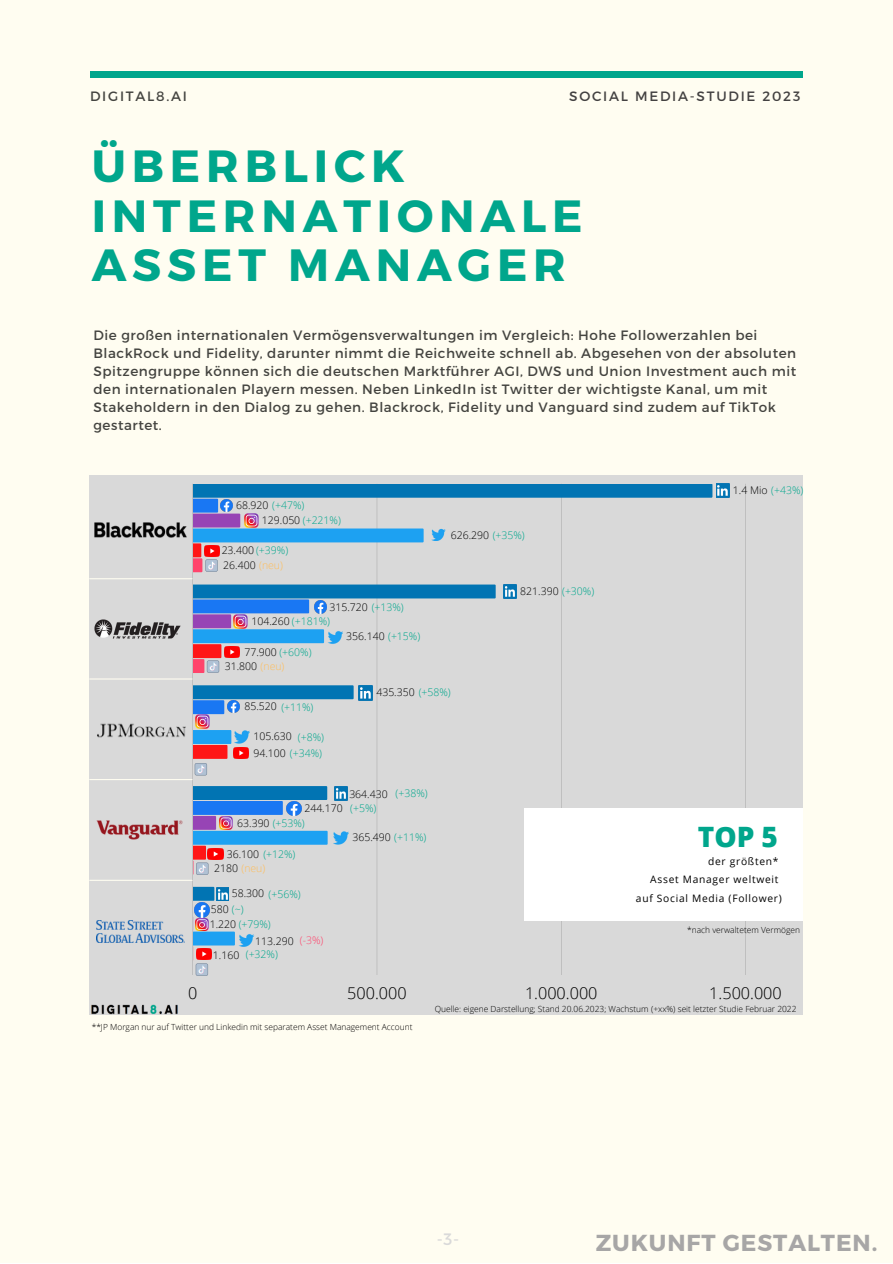
<style>
.page{position:relative;width:893px;height:1264px;background:#fff}
.page>*{position:absolute;margin:0;border:0;box-sizing:border-box;transform-origin:0 0}
.t1{font:700 45.15px/49.5px "Montserrat";letter-spacing:.13em;color:#00a68c}
.t2{font:800 28.05px "Open Sans";color:#00a68c}
.t3{font:700 23.1px "Montserrat";letter-spacing:.04em;color:#a7a6a6}
.t4{font:16.5px "Montserrat";color:#d9d9d9}
.t5{font:300 16.2px "Open Sans";color:#000}
.t6{font:13.5px/18px "Montserrat";letter-spacing:.04em;color:#444440}
.t7{font:13.5px "Montserrat";letter-spacing:.13em;color:#434141}
.t8{font:13.5px "Montserrat";letter-spacing:.13em;color:#444440}
.t9{font:300 10.5px "Open Sans";color:#000}
.t10{font:300 10.5px "Open Sans";color:#00a68c}
.t11{font:300 10.5px "Open Sans";color:#ffbd59}
.t12{font:300 10.5px "Open Sans";color:#ff446c}
.t13{font:10.2px "Open Sans";letter-spacing:.07em;color:#000}
.t14{font:300 8.4px "Open Sans";color:#000}
.s1{color:#00a68c}
.s2{color:#ffbd59}
.s3{color:#000}
</style>
<div class="page">
<div style="left:0;top:0;width:892px;height:1262px;background:#fffdf1"></div>
<div style="left:90px;top:72px;width:712px;height:6px;background:#00a68c"></div>
<div style="left:89px;top:475px;width:713px;height:540px;background:#d9d9d9"></div>
<img style="left:91px;top:1004px;width:87px;height:11px">
<svg style="left:192px;top:484px;width:553px;height:491px"></svg>
<div style="left:523px;top:808px;width:279px;height:112px;background:#fff"></div>
<img style="left:333px;top:830px;width:16px;height:15px">
<img style="left:234px;top:729px;width:15px;height:14px">
<img style="left:239px;top:933px;width:15px;height:13px">
<img style="left:233px;top:747px;width:16px;height:11px">
<img style="left:504px;top:584px;width:12px;height:14px">
<img style="left:358px;top:685px;width:14px;height:15px">
<svg style="left:335px;top:787px;width:12px;height:13px"></svg>
<img style="left:94px;top:523px;width:93px;height:14px">
<img style="left:96px;top:820px;width:87px;height:19px">
<img style="left:96px;top:920px;width:88px;height:22px">
<hr style="left:90px;top:578px;width:102px;height:1px;background:#fffdf1">
<hr style="left:90px;top:879px;width:102px;height:1px;background:#fffdf1">
<hr style="left:90px;top:779px;width:102px;height:1px;background:#fffdf1">
<hr style="left:90px;top:678px;width:102px;height:1px;background:#fffdf1">
<img style="left:94px;top:619px;width:86px;height:19px">
<img style="left:97px;top:723px;width:89px;height:15px">
<img style="left:195px;top:714px;width:15px;height:15px">
<svg style="left:193px;top:484px;width:536px;height:88px"></svg>
<svg style="left:193px;top:584px;width:302px;height:89px"></svg>
<svg style="left:193px;top:685px;width:160px;height:29px"></svg>
<svg style="left:193px;top:730px;width:38px;height:45px"></svg>
<svg style="left:193px;top:886px;width:42px;height:89px"></svg>
<svg style="left:193px;top:786px;width:134px;height:89px"></svg>
<p class="t8" style="left:90px;top:88px;width:98px">DIGITAL8.AI</p>
<p class="t7" style="left:569px;top:88px;width:232px">SOCIAL MEDIA-STUDIE 2023</p>
<p class="t1" style="left:92px;top:139px;width:492px">ÜBERBLICK<br>INTERNATIONALE</p>
<p class="t1" style="left:92px;top:238px;width:475px">ASSET MANAGER</p>
<p class="t6" style="left:93px;top:326px;width:704px">Die großen internationalen Vermögensverwaltungen im Vergleich: Hohe Followerzahlen bei BlackRock und Fidelity, darunter nimmt die Reichweite schnell ab. Abgesehen von der absoluten Spitzengruppe können sich die deutschen Marktführer AGI, DWS und Union Investment auch mit den internationalen Playern messen. Neben LinkedIn ist Twitter der wichtigste Kanal, um mit Stakeholdern in den Dialog zu gehen. Blackrock, Fidelity und Vanguard sind zudem auf TikTok gestartet.</p>
<p class="t9" style="left:236px;top:498px;width:70px">68.920 <span class="s1">(+47%)</span></p>
<p class="t9" style="left:262px;top:513px;width:80px">129.050 <span class="s1">(+221%)</span></p>
<p class="t9" style="left:222px;top:542px;width:68px">23.400 <span class="s1">(+39%)</span></p>
<p class="t9" style="left:223px;top:558px;width:61px">26.400 <span class="s2">(neu)</span></p>
<p class="t9" style="left:329px;top:600px;width:76px">315.720 <span class="s1">(+13%)</span></p>
<p class="t9" style="left:251px;top:614px;width:80px">104.260 <span class="s1">(+181%)</span></p>
<p class="t9" style="left:244px;top:645px;width:69px">77.900 <span class="s1">(+60%)</span></p>
<p class="t9" style="left:225px;top:659px;width:61px">31.800 <span class="s2">(neu)</span></p>
<p class="t9" style="left:346px;top:629px;width:75px">356.140 <span class="s1">(+15%)</span></p>
<p class="t9" style="left:451px;top:528px;width:75px">626.290 <span class="s1">(+35%)</span></p>
<p class="t9" style="left:520px;top:583px;width:75px">821.390 <span class="s1">(+30%)</span></p>
<p class="t9" style="left:244px;top:699px;width:71px">85.520 <span class="s1">(+11%)</span></p>
<p class="t9" style="left:253px;top:729px;width:40px">105.630</p>
<p class="t10" style="left:298px;top:729px;width:28px">(+8%)</p>
<p class="t9" style="left:253px;top:745px;width:70px">94.100 <span class="s1">(+34%)</span></p>
<p class="t9" style="left:376px;top:685px;width:76px">435.350 <span class="s1">(+58%)</span></p>
<p class="t9" style="left:349px;top:786px;width:40px">364.430</p>
<p class="t10" style="left:395px;top:785px;width:34px">(+38%)</p>
<p class="t9" style="left:304px;top:800px;width:40px">244.170</p>
<p class="t9" style="left:237px;top:815px;width:69px">63.390 <span class="s1">(+53%)</span></p>
<p class="t9" style="left:227px;top:846px;width:70px">36.100 <span class="s1">(+12%)</span></p>
<p class="t9" style="left:232px;top:886px;width:70px">58.300 <span class="s1">(+56%)</span></p>
<p class="t9" style="left:211px;top:902px;width:34px">580 <span class="s1">(~)</span></p>
<p class="t10" style="left:210px;top:916px;width:63px"><span class="s3">1.220</span> (+79%)</p>
<p class="t9" style="left:213px;top:947px;width:28px">1.160</p>
<p class="t11" style="left:214px;top:861px;width:53px"><span class="s3">2180</span> (neu)</p>
<p class="t12" style="left:300px;top:932px;width:25px">(-3%)</p>
<p class="t9" style="left:255px;top:933px;width:40px">113.290</p>
<p class="t10" style="left:246px;top:946px;width:34px">(+32%)</p>
<p class="t10" style="left:350px;top:800px;width:28px">(+5%)</p>
<p class="t9" style="left:352px;top:829px;width:75px">365.490 <span class="s1">(+11%)</span></p>
<p class="t9" style="left:733px;top:483px;width:72px">1.4 Mio <span class="s1">(+43%)</span></p>
<p class="t2" style="left:697px;top:816px;width:82px">TOP 5</p>
<p class="t13" style="left:708px;top:854px;width:72px">der größten*</p>
<p class="t13" style="left:650px;top:872px;width:130px">Asset Manager weltweit</p>
<p class="t13" style="left:636px;top:890px;width:147px">auf Social Media (Follower)</p>
<p class="t14" style="left:687px;top:924px;width:114px">*nach verwaltetem Vermögen</p>
<p class="t5" style="left:188px;top:981px;width:11px">0</p>
<p class="t5" style="left:347px;top:981px;width:61px">500.000</p>
<p class="t5" style="left:525px;top:981px;width:74px">1.000.000</p>
<p class="t5" style="left:709px;top:981px;width:74px">1.500.000</p>
<p class="t14" style="left:92px;top:1020px;width:322px">**JP Morgan nur auf Twitter und Linkedin mit separatem Asset Management Account</p>
<p class="t14" style="left:434px;top:1003px;width:363px">Quelle: eigene Darstellung; Stand 20.06.2023; Wachstum (+xx%) seit letzter Studie Februar 2022</p>
<p class="t4" style="left:437px;top:1228px;width:24px">-3-</p>
<p class="t3" style="left:595px;top:1227px;width:283px">ZUKUNFT GESTALTEN.</p>
</div>
